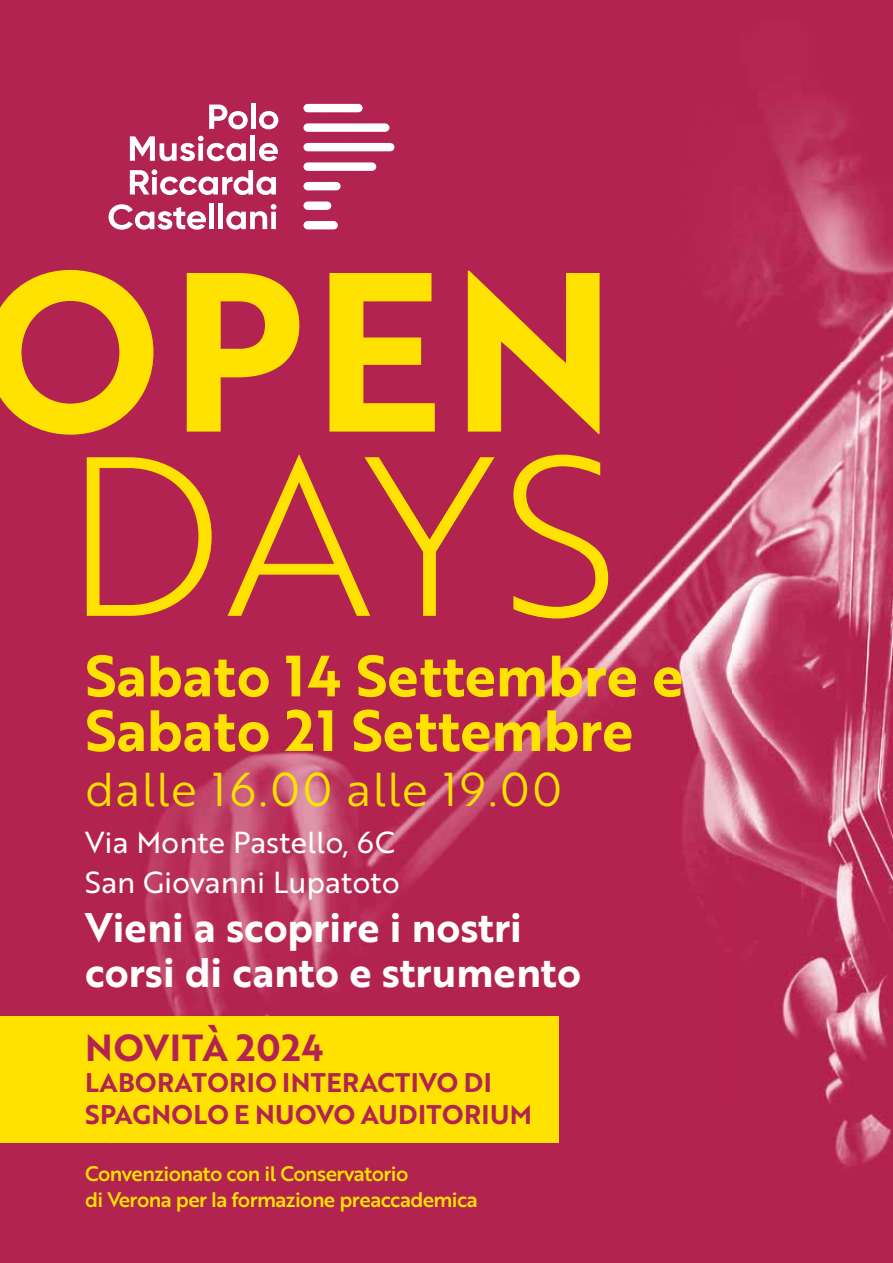
<style>
.page{position:relative;width:893px;height:1263px;background:#fff}
.page>*{position:absolute;margin:0;border:0;box-sizing:border-box;transform-origin:0 0}
.t1{font:220.2px "Brother 1816 Bold";color:#ffe200}
.t2{font:220.2px "Brother 1816 Light";color:#ffe200}
.t3{font:56.55px/54.6px "Brother 1816 Bold";color:#ffe200}
.t4{font:46.2px "Brother 1816 Book";letter-spacing:.025em;color:#ffe200}
.t5{font:40.2px/45px "Brother 1816 Bold";color:#fff}
.t6{font:36.75px "Brother 1816 Bold";letter-spacing:.025em;color:#b32351}
.t7{font:29.55px/40.5px "Brother 1816 Regular";color:#fff}
.t8{font:26.25px/31.5px "Brother 1816 Bold";letter-spacing:.015em;color:#b32351}
.t9{font:20.4px/25.7px "Brother 1816 Medium";letter-spacing:-.03em;color:#ffe200}
</style>
<div class="page">
<img style="left:0;top:0;width:893px;height:1263px">
<img style="left:892px;top:1115px;width:1px;height:147px">
<svg style="left:209px;top:105px;width:39px;height:24px"></svg>
<div style="left:251px;top:103px;width:5px;height:26px;background:#fff"></div>
<svg style="left:259px;top:111px;width:19px;height:18px"></svg>
<svg style="left:130px;top:136px;width:116px;height:25px"></svg>
<hr style="left:251px;top:135px;width:4px;height:26px;background:#fff">
<svg style="left:259px;top:143px;width:19px;height:18px"></svg>
<svg style="left:130px;top:169px;width:146px;height:26px"></svg>
<svg style="left:109px;top:204px;width:97px;height:26px"></svg>
<div style="left:209px;top:204px;width:5px;height:25px;background:#fff"></div>
<div style="left:218px;top:204px;width:5px;height:25px;background:#fff"></div>
<svg style="left:226px;top:204px;width:50px;height:26px"></svg>
<div style="left:303px;top:104px;width:60px;height:8px;background:#fff;border-radius:4px"></div>
<div style="left:303px;top:123px;width:86px;height:9px;background:#fff;border-radius:4px"></div>
<div style="left:303px;top:143px;width:91px;height:8px;background:#fff;border-radius:4px"></div>
<div style="left:303px;top:162px;width:73px;height:9px;background:#fff;border-radius:4px"></div>
<div style="left:303px;top:182px;width:38px;height:8px;background:#fff;border-radius:4px"></div>
<div style="left:303px;top:201px;width:28px;height:9px;background:#fff;border-radius:4px"></div>
<div style="left:303px;top:221px;width:35px;height:8px;background:#fff;border-radius:4px"></div>
<div style="left:0;top:1016px;width:558px;height:127px;background:#ffe200"></div>
<h1 class="t1" style="left:-20px;top:185px;width:638px">OPEN</h1>
<h1 class="t2" style="left:63px;top:376px;width:555px">DAYS</h1>
<h2 class="t3" style="left:85px;top:647px;width:600px">Sabato 14 Settembre e<br>Sabato 21 Settembre</h2>
<h3 class="t4" style="left:85px;top:755px;width:478px">dalle 16.00 alle 19.00</h3>
<h3 class="t7" style="left:85px;top:821px;width:316px">Via Monte Pastello, 6C<br>San Giovanni Lupatoto</h3>
<h3 class="t5" style="left:85px;top:904px;width:498px">Vieni a scoprire i nostri corsi di canto e strumento</h3>
<h3 class="t6" style="left:85px;top:1020px;width:240px">NOVITÀ 2024</h3>
<p class="t8" style="left:85px;top:1066px;width:448px">LABORATORIO INTERACTIVO DI<br>SPAGNOLO E NUOVO AUDITORIUM</p>
<p class="t9" style="left:85px;top:1160px;width:394px">Convenzionato con il Conservatorio<br>di Verona per la formazione preaccademica</p>
</div>
